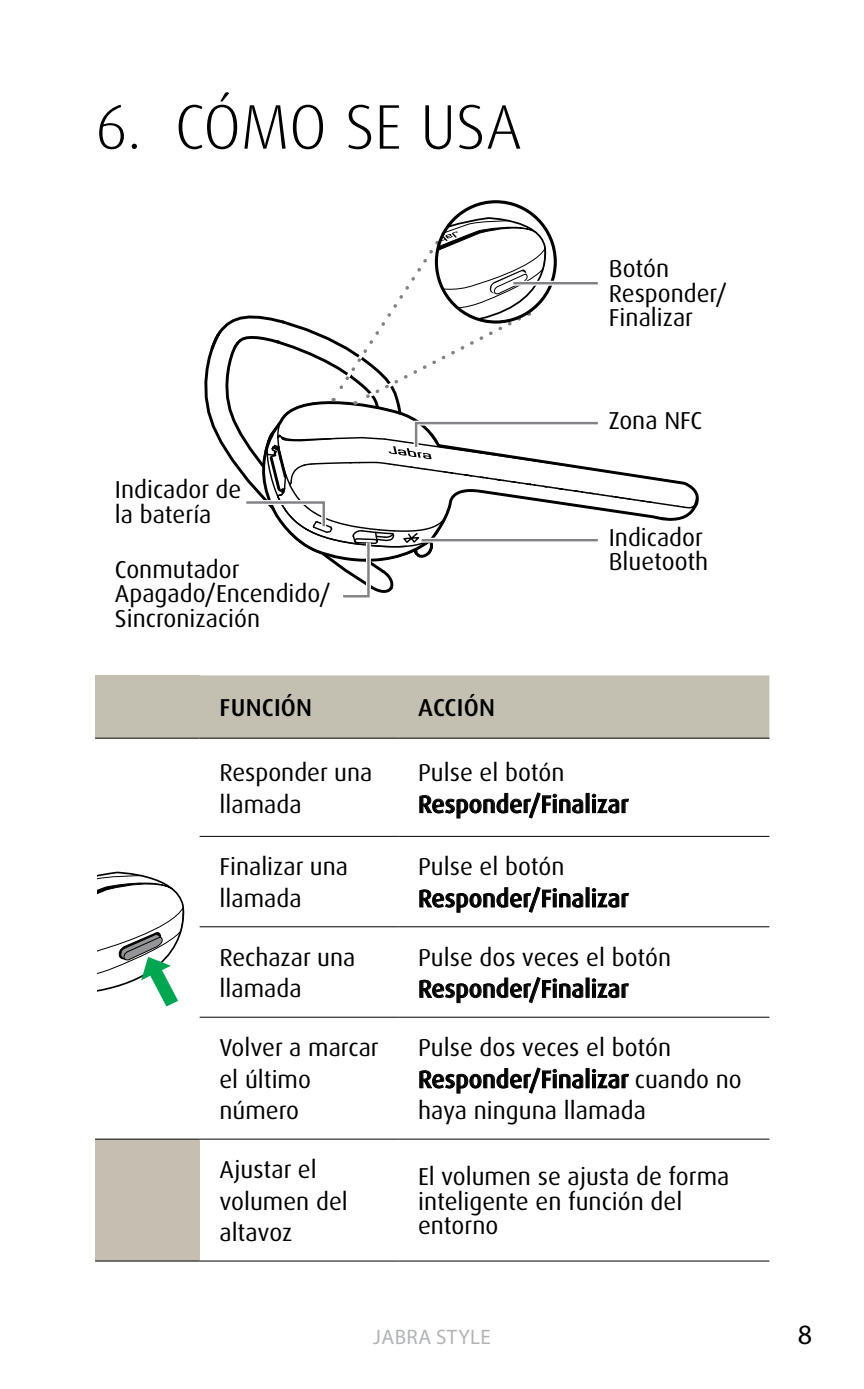
<style>
.page{position:relative;width:864px;height:1389px;background:#fff}
.page>*{position:absolute;margin:0;border:0;box-sizing:border-box;transform-origin:0 0}
.t1{font:300 63px "Dax Pro";color:#000}
.t2{font:28px "Myriad Pro";color:#000}
.t3{font:24.5px/31.5px "Dax Pro";color:#000}
.t4{font:500 24.5px "Dax Pro";color:#000}
.t5{font:21px "Myriad Pro";letter-spacing:.02em;color:#b1b4b6}
.s1{font-weight:500}
</style>
<div class="page">
<div style="left:95px;top:675px;width:104px;height:63px;background:#c4c0b1"></div>
<div style="left:199px;top:675px;width:570px;height:63px;background:#c4c0b1"></div>
<div style="left:95px;top:1139px;width:104px;height:122px;background:#c4bfb1"></div>
<hr style="left:199px;top:836px;width:199px;height:1px;background:#000">
<hr style="left:398px;top:836px;width:371px;height:1px;background:#000">
<hr style="left:199px;top:926px;width:199px;height:1px;background:#000">
<hr style="left:398px;top:926px;width:371px;height:1px;background:#000">
<hr style="left:199px;top:1017px;width:199px;height:1px;background:#000">
<hr style="left:398px;top:1017px;width:371px;height:1px;background:#000">
<hr style="left:95px;top:1139px;width:104px;height:1px;background:#000">
<hr style="left:199px;top:1139px;width:199px;height:1px;background:#000">
<hr style="left:398px;top:1139px;width:371px;height:1px;background:#000">
<hr style="left:95px;top:738px;width:104px;height:1px;background:#000">
<hr style="left:199px;top:738px;width:199px;height:1px;background:#000">
<hr style="left:398px;top:738px;width:371px;height:1px;background:#000">
<hr style="left:95px;top:1260px;width:104px;height:2px;background:#000">
<hr style="left:199px;top:1260px;width:199px;height:2px;background:#000">
<hr style="left:398px;top:1260px;width:371px;height:2px;background:#000">
<svg style="left:97px;top:872px;width:88px;height:134px"></svg>
<svg style="left:419px;top:792px;width:164px;height:27px"></svg>
<svg style="left:591px;top:794px;width:38px;height:20px"></svg>
<svg style="left:419px;top:886px;width:164px;height:27px"></svg>
<svg style="left:591px;top:888px;width:38px;height:20px"></svg>
<svg style="left:419px;top:977px;width:164px;height:27px"></svg>
<svg style="left:591px;top:979px;width:38px;height:19px"></svg>
<svg style="left:419px;top:1067px;width:164px;height:27px"></svg>
<svg style="left:591px;top:1069px;width:38px;height:20px"></svg>
<svg style="left:204px;top:216px;width:495px;height:382px"></svg>
<h1 class="t1" style="left:95px;top:86px;width:392px">6. CÓMO SE USA</h1>
<p class="t3" style="left:115px;top:478px;width:128px;line-height:24.5px">Indicador de la batería</p>
<p class="t3" style="left:115px;top:557px;width:217px;line-height:24.5px">Conmutador<br>Apagado/Encendido/<br>Sincronización</p>
<p class="t4" style="left:219px;top:692px;width:91px">función</p>
<p class="t4" style="left:418px;top:692px;width:75px">acción</p>
<p class="t3" style="left:608px;top:257px;width:120px;line-height:24.5px">Botón<br>Responder/<br>Finalizar</p>
<p class="t3" style="left:608px;top:405px;width:95px">Zona NFC</p>
<p class="t3" style="left:608px;top:525px;width:101px;line-height:24.5px">Indicador<br>Bluetooth</p>
<p class="t3" style="left:219px;top:757px;width:154px">Responder una llamada</p>
<p class="t3" style="left:418px;top:757px;width:148px">Pulse el botón</p>
<p class="t4" style="left:418px;top:788px;width:212px">Responder/Finalizar</p>
<p class="t3" style="left:219px;top:851px;width:130px">Finalizar una llamada</p>
<p class="t3" style="left:418px;top:851px;width:148px">Pulse el botón</p>
<p class="t4" style="left:418px;top:883px;width:212px">Responder/Finalizar</p>
<p class="t3" style="left:219px;top:942px;width:137px">Rechazar una llamada</p>
<p class="t3" style="left:418px;top:942px;width:254px">Pulse dos veces el botón</p>
<p class="t4" style="left:418px;top:973px;width:212px">Responder/Finalizar</p>
<p class="t3" style="left:219px;top:1032px;width:161px">Volver a marcar el último número</p>
<p class="t3" style="left:418px;top:1032px;width:325px">Pulse dos veces el botón<br><span class="s1">Responder/Finalizar</span> cuando no haya ninguna llamada</p>
<p class="t3" style="left:219px;top:1154px;width:130px">Ajustar el volumen del altavoz</p>
<p class="t3" style="left:418px;top:1165px;width:313px;line-height:24.5px">El volumen se ajusta de forma inteligente en función del entorno</p>
<p class="t5" style="left:373px;top:1324px;width:119px">JABRA STYLE</p>
<p class="t2" style="left:797px;top:1317px;width:16px">8</p>
</div>
